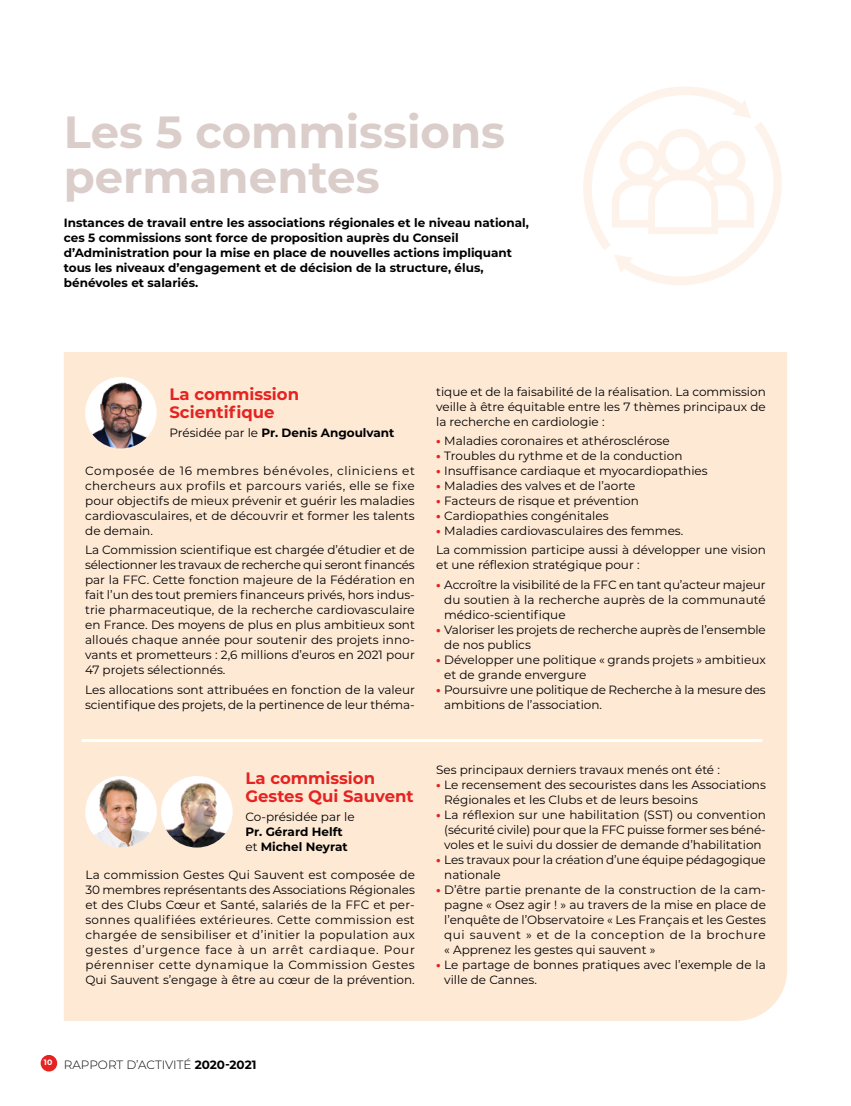
<style>
.page{position:relative;width:851px;height:1106px;background:#fff}
.page>*{position:absolute;margin:0;border:0;box-sizing:border-box;transform-origin:0 0}
.t1{font:700 45px/45px "Montserrat";color:#dacdca}
.t2{font:700 16.5px/18px "Montserrat";color:#e52321}
.t3{font:12px/15px "Montserrat";color:#000}
.t4{font:700 12px/15px "Montserrat";color:#000}
.t5{font:300 12px "Montserrat";color:#000}
.s1{font-weight:400}
.s2{font-weight:800;color:#e52321}
.s3{font-weight:700}
</style>
<div class="page">
<div style="left:64px;top:352px;width:723px;height:668px;background:#fee9d5"></div>
<hr style="left:82px;top:739px;width:680px;height:3px;background:#fff">
<div style="left:85px;top:377px;width:72px;height:71px;background:#fff;border-radius:50%"></div>
<img style="left:85px;top:377px;width:64px;height:71px">
<svg style="left:583px;top:87px;width:199px;height:198px"></svg>
<img style="left:89px;top:776px;width:68px;height:71px">
<img style="left:161px;top:776px;width:72px;height:71px;border-radius:36px">
<div style="left:41px;top:1054px;width:16px;height:17px;background:#e52321;border-radius:50%"></div>
<h1 class="t1" style="left:64px;top:107px;width:443px">Les 5 commissions permanentes</h1>
<p class="t4" style="left:64px;top:215px;width:466px">Instances de travail entre les associations régionales et le niveau national, ces 5 commissions sont force de proposition auprès du Conseil d’Administration pour la mise en place de nouvelles actions impliquant tous les niveaux d’engagement et de décision de la structure, élus, bénévoles et salariés.</p>
<h2 class="t2" style="left:169px;top:384px;width:131px">La commission<br>Scientifique</h2>
<p class="t4" style="left:169px;top:425px;width:226px"><span class="s1">Présidée par le</span> Pr. Denis Angoulvant</p>
<p class="t3" style="left:85px;top:463px;width:331px;text-align:justify">Composée de 16 membres bénévoles, cliniciens et chercheurs aux profils et parcours variés, elle se fixe pour objectifs de mieux prévenir et guérir les maladies cardiovasculaires, et de découvrir et former les talents de demain.</p>
<p class="t3" style="left:85px;top:542px;width:331px;text-align:justify">La Commission scientifique est chargée d’étudier et de sélectionner les travaux de recherche qui seront financés par la FFC. Cette fonction majeure de la Fédération en fait l’un des tout premiers financeurs privés, hors indus&shy;trie pharmaceutique, de la recherche cardiovasculaire en France. Des moyens de plus en plus ambitieux sont alloués chaque année pour soutenir des projets inno&shy;vants et prometteurs : 2,6 millions d’euros en 2021 pour 47 projets sélectionnés.</p>
<p class="t3" style="left:85px;top:681px;width:331px">Les allocations sont attribuées en fonction de la valeur scientifique des projets, de la pertinence de leur théma-</p>
<h2 class="t2" style="left:245px;top:768px;width:170px">La commission<br>Gestes Qui Sauvent</h2>
<p class="t3" style="left:245px;top:809px;width:111px">Co-présidée par le</p>
<p class="t4" style="left:245px;top:823px;width:104px">Pr. Gérard Helft <span class="s1">et</span> Michel Neyrat</p>
<p class="t3" style="left:85px;top:866px;width:331px;text-align:justify">La commission Gestes Qui Sauvent est composée de 30 membres représentants des Associations Régionales et des Clubs Cœur et Santé, salariés de la FFC et per&shy;sonnes qualifiées extérieures. Cette commission est chargée de sensibiliser et d’initier la population aux gestes d’urgence face à un arrêt cardiaque. Pour pérenniser cette dynamique la Commission Gestes Qui Sauvent s’engage à être au cœur de la prévention.</p>
<p class="t3" style="left:436px;top:383px;width:331px;text-align:justify">tique et de la faisabilité de la réalisation. La commission veille à être équitable entre les 7 thèmes principaux de la recherche en cardiologie :</p>
<p class="t3" style="left:436px;top:433px;width:235px"><span class="s2">•</span> Maladies coronaires et athérosclérose</p>
<p class="t3" style="left:436px;top:448px;width:248px"><span class="s2">•</span> Troubles du rythme et de la conduction</p>
<p class="t3" style="left:436px;top:463px;width:273px"><span class="s2">•</span> Insuffisance cardiaque et myocardiopathies</p>
<p class="t3" style="left:436px;top:478px;width:201px"><span class="s2">•</span> Maladies des valves et de l’aorte</p>
<p class="t3" style="left:436px;top:493px;width:204px"><span class="s2">•</span> Facteurs de risque et prévention</p>
<p class="t3" style="left:436px;top:508px;width:174px"><span class="s2">•</span> Cardiopathies congénitales</p>
<p class="t3" style="left:436px;top:521px;width:331px;line-height:19.2px"><span class="s2">•</span> Maladies cardiovasculaires des femmes.<br>La commission participe aussi à développer une vision</p>
<p class="t3" style="left:436px;top:557px;width:205px">et une réflexion stratégique pour :</p>
<p class="t3" style="left:444px;top:576px;width:323px;text-align:justify;text-indent:-8px"><span class="s2">•</span> Accroître la visibilité de la FFC en tant qu’acteur majeur du soutien à la recherche auprès de la communauté médico-scientifique</p>
<p class="t3" style="left:444px;top:621px;width:323px;text-indent:-8px"><span class="s2">•</span> Valoriser les projets de recherche auprès de l’ensemble de nos publics</p>
<p class="t3" style="left:444px;top:651px;width:323px;text-indent:-8px"><span class="s2">•</span> Développer une politique « grands projets » ambitieux et de grande envergure</p>
<p class="t3" style="left:444px;top:681px;width:323px;text-indent:-8px"><span class="s2">•</span> Poursuivre une politique de Recherche à la mesure des ambitions de l’association.</p>
<p class="t3" style="left:436px;top:761px;width:285px">Ses principaux derniers travaux menés ont été :</p>
<p class="t3" style="left:444px;top:776px;width:323px;text-indent:-8px"><span class="s2">•</span> Le recensement des secouristes dans les Associations<br>Régionales et les Clubs et de leurs besoins</p>
<p class="t3" style="left:444px;top:806px;width:323px;text-align:justify;text-indent:-8px"><span class="s2">•</span> La réflexion sur une habilitation (SST) ou convention (sécurité civile) pour que la FFC puisse former ses béné&shy;voles et le suivi du dossier de demande d’habilitation</p>
<p class="t3" style="left:444px;top:851px;width:323px;text-indent:-8px"><span class="s2">•</span> Les travaux pour la création d’une équipe pédagogique nationale</p>
<p class="t3" style="left:444px;top:881px;width:323px;text-align:justify;text-indent:-8px"><span class="s2">•</span> D’être partie prenante de la construction de la cam&shy;pagne « Osez agir ! » au travers de la mise en place de l’enquête de l’Observatoire « Les Français et les Gestes qui sauvent » et de la conception de la brochure « Apprenez les gestes qui sauvent »</p>
<p class="t3" style="left:444px;top:956px;width:323px;text-indent:-8px"><span class="s2">•</span> Le partage de bonnes pratiques avec l’exemple de la ville de Cannes.</p>
<p class="t5" style="left:44px;top:1056px;width:214px"><sup>10</sup> RAPPORT D’ACTIVITÉ <span class="s3">2020-2021</span></p>
</div>
